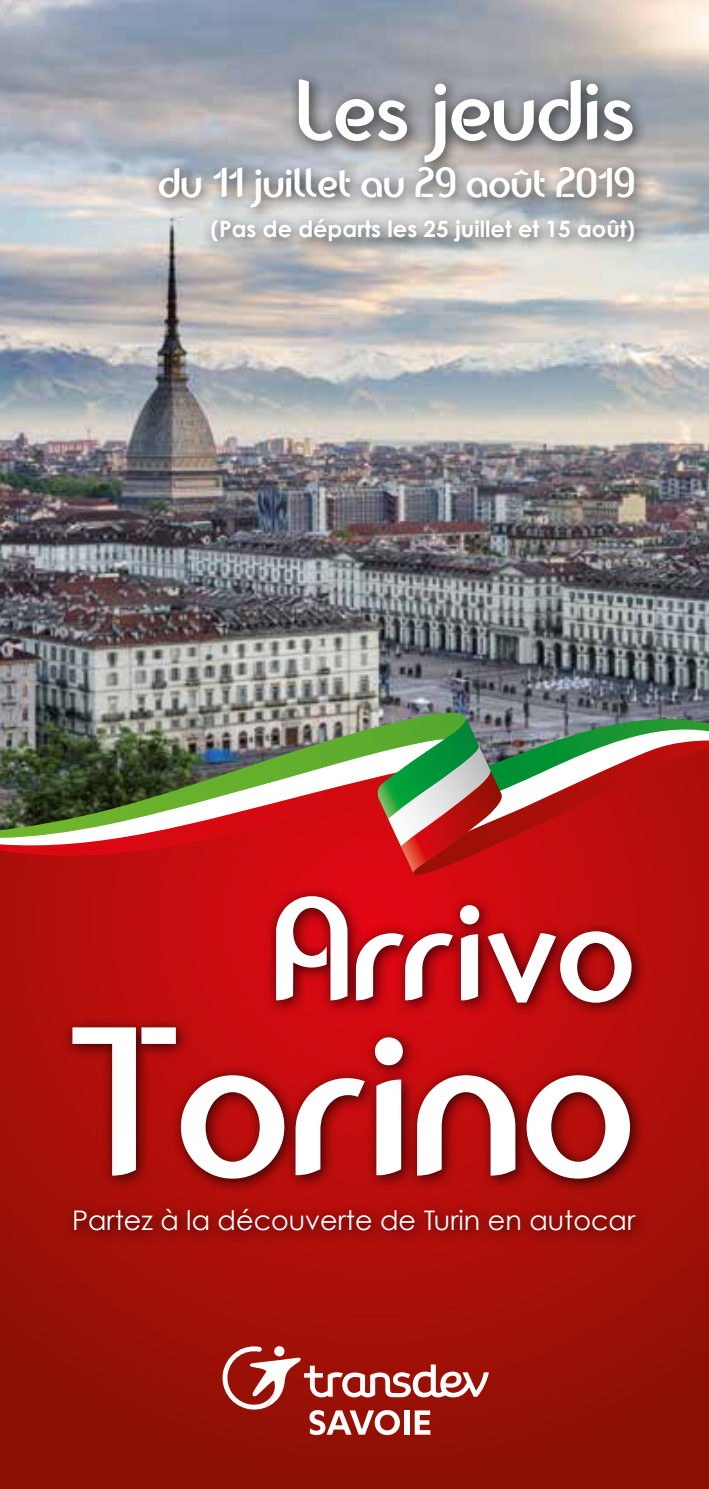
<style>
.page{position:relative;width:709px;height:1489px;background:#fff}
.page>*{position:absolute;margin:0;border:0;box-sizing:border-box;transform-origin:0 0}
.t1{font:203.5px "Balkeno";color:#fff}
.t2{font:140.5px "Balkeno";color:#fff}
.t3{font:82.5px "Balkeno";color:#fff}
.t4{font:40px "Balkeno";color:#fff}
.t5{font:27px "Century Gothic";color:#fff}
.t6{font:700 22.5px "Century Gothic";color:#fff}
</style>
<div class="page">
<img style="left:0;top:0;width:709px;height:717px">
<svg style="left:0;top:712px;width:466px;height:5px"></svg>
<svg style="left:0;top:875px;width:709px;height:613px"></svg>
<img style="left:0;top:717px;width:709px;height:158px">
<div style="left:149px;top:70px;width:501px;height:187px;background:#000;opacity:.75"></div>
<div style="left:62px;top:885px;width:585px;height:310px;background:#000;opacity:.75"></div>
<div style="left:63px;top:1199px;width:587px;height:46px;background:#000;opacity:.75"></div>
<svg style="left:220px;top:1345px;width:269px;height:89px"></svg>
<h3 class="t3" style="left:296px;top:76px;width:340px">Les jeudis</h3>
<h3 class="t4" style="left:158px;top:166px;width:479px">du 11 juillet au 29 août 2019</h3>
<p class="t6" style="left:210px;top:215px;width:426px">(Pas de départs les 25 juillet et 15 août)</p>
<h2 class="t2" style="left:272px;top:892px;width:365px">Arrivo</h2>
<h1 class="t1" style="left:72px;top:1019px;width:564px">Torino</h1>
<p class="t5" style="left:72px;top:1203px;width:564px">Partez à la découverte de Turin en autocar</p>
</div>
